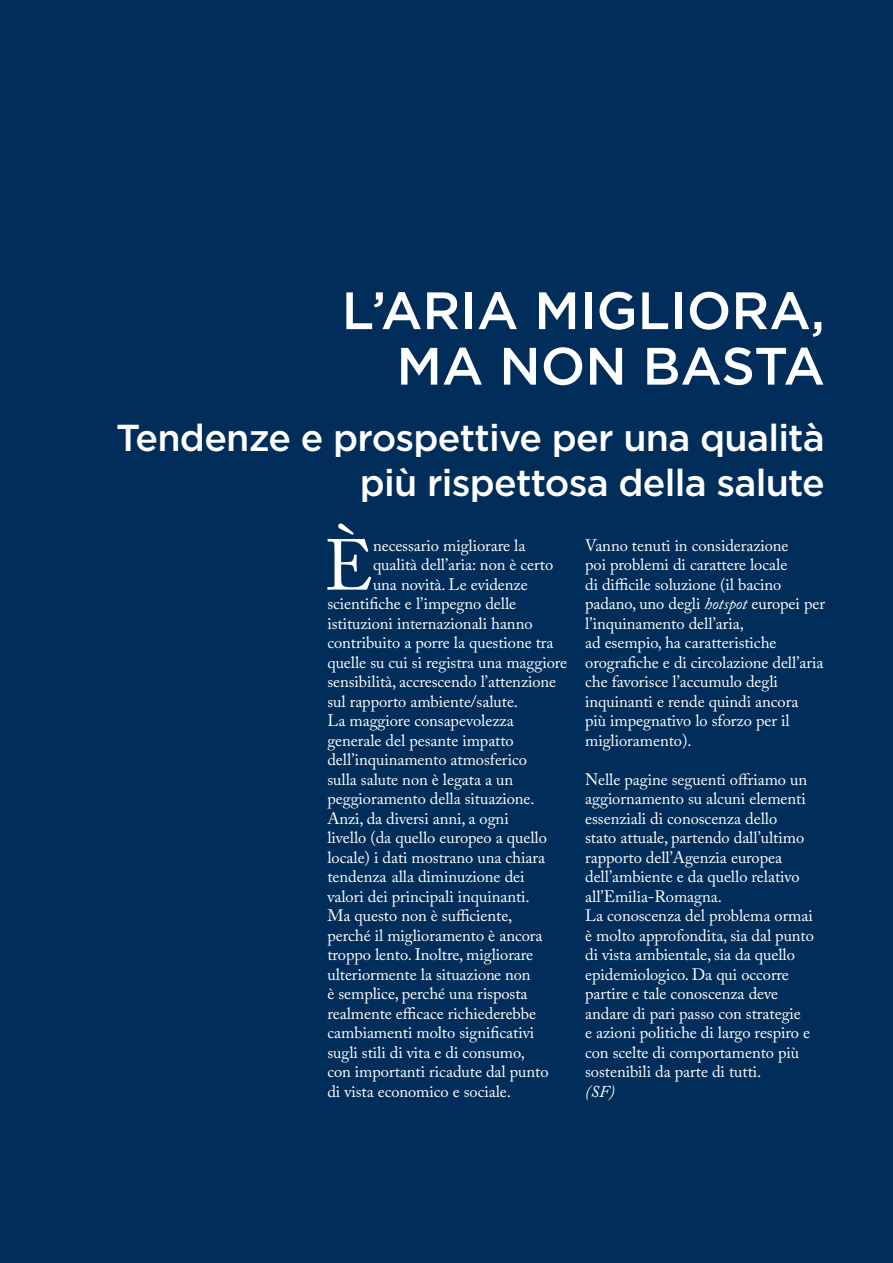
<style>
.page{position:relative;width:893px;height:1263px;background:#002d59}
.page>*{position:absolute;margin:0;border:0;box-sizing:border-box;transform-origin:0 0}
.t1{font:71.4px "Adobe Caslon Pro";color:#fff}
.t2{font:500 52.5px/55.5px "Gotham HTF";color:#fff;text-align:right}
.t3{font:500 37.5px/45px "Gotham HTF";letter-spacing:-.02em;color:#fff;text-align:right}
.t4{font:16.5px/19.5px "Adobe Caslon Pro";letter-spacing:-.005em;color:#fff}
.t5{font:italic 16.5px "Adobe Caslon Pro";color:#fff}
.s1{font-style:italic}
</style>
<div class="page">
<h2 class="t2" style="left:342px;top:282px;width:485px">L’ARIA MIGLIORA,<br>MA NON BASTA</h2>
<h3 class="t3" style="left:116px;top:414px;width:710px">Tendenze e prospettive per una qualità più rispettosa della salute</h3>
<h1 class="t1" style="left:324px;top:523px;width:51px">È</h1>
<p class="t4" style="left:373px;top:535px;width:154px">necessario migliorare la</p>
<p class="t4" style="left:373px;top:555px;width:182px">qualità dell’aria: non è certo</p>
<p class="t4" style="left:373px;top:574px;width:156px">una novità. Le evidenze</p>
<p class="t4" style="left:327px;top:594px;width:190px">scientifiche e l’impegno delle</p>
<p class="t4" style="left:327px;top:613px;width:207px">istituzioni internazionali hanno</p>
<p class="t4" style="left:327px;top:633px;width:228px">contribuito a porre la questione tra</p>
<p class="t4" style="left:327px;top:652px;width:241px">quelle su cui si registra una maggiore</p>
<p class="t4" style="left:327px;top:672px;width:230px">sensibilità, accrescendo l’attenzione</p>
<p class="t4" style="left:327px;top:691px;width:192px">sul rapporto ambiente/salute.</p>
<p class="t4" style="left:327px;top:711px;width:188px">La maggiore consapevolezza</p>
<p class="t4" style="left:327px;top:730px;width:188px">generale del pesante impatto</p>
<p class="t4" style="left:327px;top:750px;width:201px">dell’inquinamento atmosferico</p>
<p class="t4" style="left:327px;top:769px;width:187px">sulla salute non è legata a un</p>
<p class="t4" style="left:327px;top:789px;width:209px">peggioramento della situazione.</p>
<p class="t4" style="left:327px;top:808px;width:183px">Anzi, da diversi anni, a ogni</p>
<p class="t4" style="left:327px;top:828px;width:221px">livello (da quello europeo a quello</p>
<p class="t4" style="left:327px;top:847px;width:219px">locale) i dati mostrano una chiara</p>
<p class="t4" style="left:327px;top:867px;width:199px">tendenza alla diminuzione dei</p>
<p class="t4" style="left:327px;top:886px;width:204px">valori dei principali inquinanti.</p>
<p class="t4" style="left:327px;top:906px;width:186px">Ma questo non è sufficiente,</p>
<p class="t4" style="left:327px;top:925px;width:217px">perché il miglioramento è ancora</p>
<p class="t4" style="left:327px;top:945px;width:207px">troppo lento. Inoltre, migliorare</p>
<p class="t4" style="left:327px;top:964px;width:205px">ulteriormente la situazione non</p>
<p class="t4" style="left:327px;top:984px;width:202px">è semplice, perché una risposta</p>
<p class="t4" style="left:327px;top:1003px;width:210px">realmente efficace richiederebbe</p>
<p class="t4" style="left:327px;top:1023px;width:208px">cambiamenti molto significativi</p>
<p class="t4" style="left:327px;top:1042px;width:199px">sugli stili di vita e di consumo,</p>
<p class="t4" style="left:327px;top:1062px;width:223px">con importanti ricadute dal punto</p>
<p class="t4" style="left:327px;top:1081px;width:185px">di vista economico e sociale.</p>
<p class="t4" style="left:585px;top:535px;width:241px">Vanno tenuti in considerazione<br>poi problemi di carattere locale<br>di difficile soluzione (il bacino padano, uno degli <span class="s1">hotspot</span> europei per l’inquinamento dell’aria,<br>ad esempio, ha caratteristiche orografiche e di circolazione dell’aria che favorisce l’accumulo degli inquinanti e rende quindi ancora<br>più impegnativo lo sforzo per il miglioramento).</p>
<p class="t4" style="left:585px;top:769px;width:230px">Nelle pagine seguenti offriamo un aggiornamento su alcuni elementi essenziali di conoscenza dello<br>stato attuale, partendo dall’ultimo rapporto dell’Agenzia europea dell’ambiente e da quello relativo all’Emilia-Romagna.<br>La conoscenza del problema ormai è molto approfondita, sia dal punto di vista ambientale, sia da quello epidemiologico. Da qui occorre partire e tale conoscenza deve andare di pari passo con strategie<br>e azioni politiche di largo respiro e con scelte di comportamento più sostenibili da parte di tutti.</p>
<p class="t5" style="left:585px;top:1081px;width:31px">(SF)</p>
</div>
